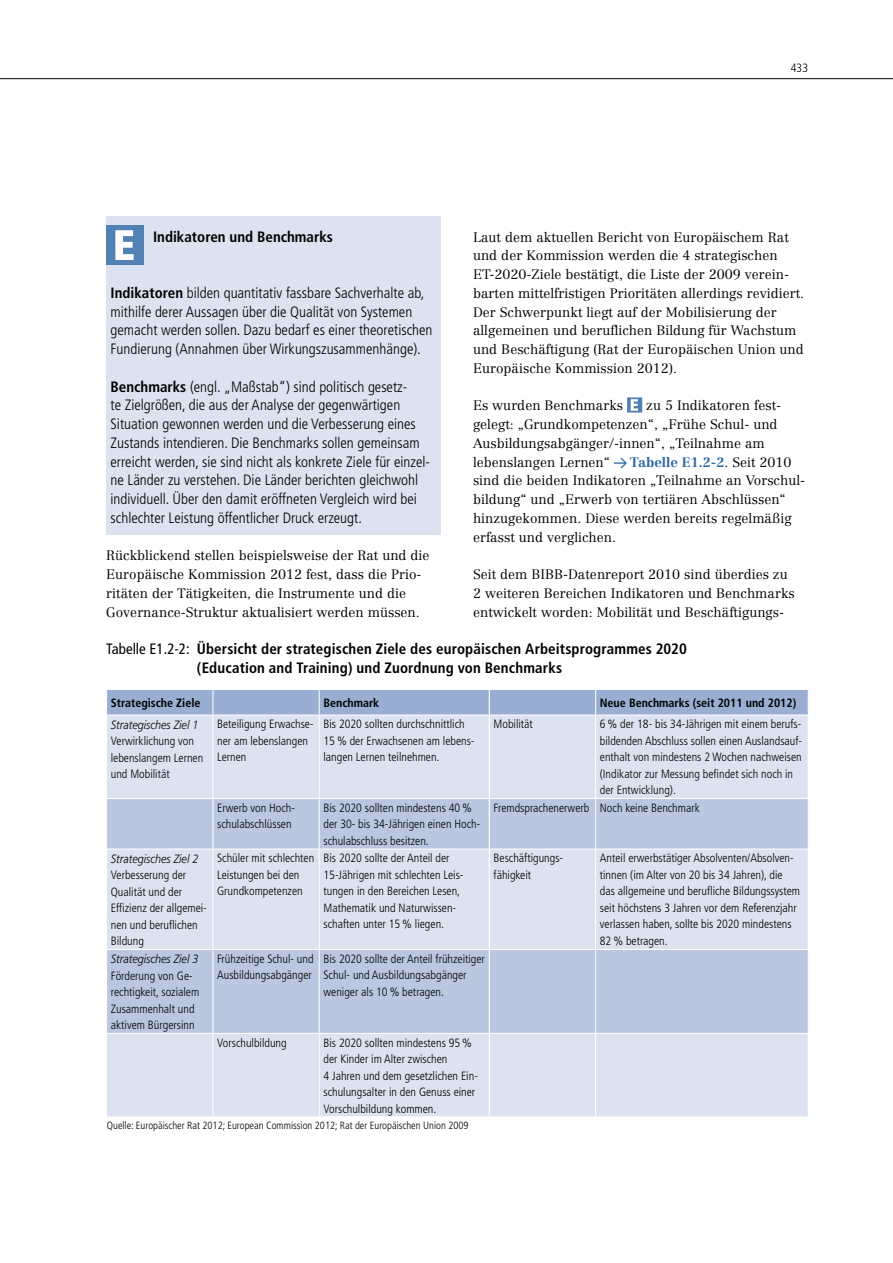
<style>
.page{position:relative;width:893px;height:1263px;background:#fff}
.page>*{position:absolute;margin:0;border:0;box-sizing:border-box;transform-origin:0 0}
.t1{font:300 condensed 15px/18.8px "Frutiger";color:#000}
.t2{font:700 condensed 15px/19.5px "Frutiger";letter-spacing:.01em;color:#000}
.t3{font:300 13.5px/18.8px "Centennial";color:#000}
.t4{font:300 condensed 12px/16.5px "Frutiger";color:#000}
.t5{font:700 condensed 12px "Frutiger";color:#000}
.t6{font:italic 300 12px "Frutiger";color:#000;scale:.9 1}
.t7{font:300 condensed 10.5px "Frutiger";color:#000}
.s1{font-weight:700}
.s2{font-family:"The Sans Semi Bold Expert";font-weight:400;color:#2e68a6}
.s3{font-weight:700;color:#2e68a6}
.s4{font-weight:400}
</style>
<div class="page">
<hr style="left:0;top:78px;width:893px;height:1px;background:#000">
<div style="left:106px;top:216px;width:335px;height:318px;background:#dce2f0"></div>
<div style="left:106px;top:226px;width:38px;height:39px;background:#5281b4"></div>
<svg style="left:115px;top:230px;width:19px;height:30px"></svg>
<svg style="left:627px;top:397px;width:15px;height:15px"></svg>
<div style="left:107px;top:716px;width:701px;height:400px;background:#dce2f0"></div>
<svg style="left:107px;top:799px;width:701px;height:234px;background:#c9d2e7"></svg>
<hr style="left:213px;top:715px;width:1px;height:83px;background:#fff">
<hr style="left:319px;top:715px;width:1px;height:83px;background:#fff">
<hr style="left:595px;top:715px;width:1px;height:83px;background:#fff">
<hr style="left:106px;top:798px;width:107px;height:1px;background:#fff">
<hr style="left:213px;top:798px;width:106px;height:1px;background:#fff">
<hr style="left:213px;top:799px;width:1px;height:50px;background:#fff">
<hr style="left:319px;top:798px;width:170px;height:1px;background:#fff">
<hr style="left:319px;top:799px;width:1px;height:50px;background:#fff">
<hr style="left:490px;top:798px;width:106px;height:1px;background:#fff">
<hr style="left:596px;top:798px;width:212px;height:1px;background:#fff">
<hr style="left:595px;top:799px;width:1px;height:50px;background:#fff">
<hr style="left:106px;top:849px;width:107px;height:1px;background:#fff">
<hr style="left:213px;top:849px;width:106px;height:1px;background:#fff">
<hr style="left:213px;top:849px;width:1px;height:100px;background:#fff">
<hr style="left:319px;top:849px;width:170px;height:1px;background:#fff">
<hr style="left:319px;top:849px;width:1px;height:100px;background:#fff">
<hr style="left:490px;top:849px;width:106px;height:1px;background:#fff">
<hr style="left:596px;top:849px;width:212px;height:1px;background:#fff">
<hr style="left:595px;top:849px;width:1px;height:100px;background:#fff">
<hr style="left:106px;top:949px;width:107px;height:1px;background:#fff">
<hr style="left:213px;top:949px;width:106px;height:1px;background:#fff">
<hr style="left:213px;top:950px;width:1px;height:83px;background:#fff">
<hr style="left:319px;top:949px;width:170px;height:1px;background:#fff">
<hr style="left:319px;top:950px;width:1px;height:83px;background:#fff">
<hr style="left:490px;top:949px;width:106px;height:1px;background:#fff">
<hr style="left:596px;top:949px;width:212px;height:1px;background:#fff">
<hr style="left:595px;top:950px;width:1px;height:83px;background:#fff">
<hr style="left:106px;top:1033px;width:107px;height:1px;background:#fff">
<hr style="left:213px;top:1033px;width:106px;height:1px;background:#fff">
<hr style="left:213px;top:1034px;width:1px;height:82px;background:#fff">
<hr style="left:319px;top:1033px;width:170px;height:1px;background:#fff">
<hr style="left:319px;top:1034px;width:1px;height:82px;background:#fff">
<hr style="left:490px;top:1033px;width:106px;height:1px;background:#fff">
<hr style="left:596px;top:1033px;width:212px;height:1px;background:#fff">
<hr style="left:595px;top:1034px;width:1px;height:82px;background:#fff">
<svg style="left:106px;top:689px;width:702px;height:26px;background:#9fb3d4"></svg>
<hr style="left:489px;top:715px;width:1px;height:83px;background:#fff">
<hr style="left:489px;top:798px;width:1px;height:51px;background:#fff">
<hr style="left:489px;top:849px;width:1px;height:100px;background:#fff">
<hr style="left:489px;top:949px;width:1px;height:84px;background:#fff">
<hr style="left:489px;top:1033px;width:1px;height:83px;background:#fff">
<p class="t4" style="left:791px;top:60px;width:19px">433</p>
<p class="t2" style="left:153px;top:227px;width:181px">Indikatoren und Benchmarks</p>
<p class="t3" style="left:473px;top:227px;width:333px">Laut dem aktuellen Bericht von Europäischem Rat und der Kommission werden die 4 strategischen ET-2020-Ziele bestätigt, die Liste der 2009 verein&shy;barten mittelfristigen Prioritäten allerdings revidiert.<br>Der Schwerpunkt liegt auf der Mobilisierung der allgemeinen und beruflichen Bildung für Wachstum und Beschäftigung (Rat der Europäischen Union und Europäische Kommission 2012).</p>
<p class="t3" style="left:473px;top:396px;width:152px">Es wurden Benchmarks</p>
<p class="t1" style="left:111px;top:283px;width:323px"><span class="s1">Indikatoren</span> bilden quantitativ fassbare Sachverhalte ab, mithilfe derer Aussagen über die Qualität von Systemen gemacht werden sollen. Dazu bedarf es einer theoretischen Fundierung (Annahmen über Wirkungszusammenhänge).</p>
<p class="t1" style="left:111px;top:377px;width:321px"><span class="s1">Benchmarks</span> (engl. „Maßstab“) sind politisch gesetz-<br>te Zielgrößen, die aus der Analyse der gegenwärtigen Situation gewonnen werden und die Verbesserung eines Zustands intendieren. Die Benchmarks sollen gemeinsam erreicht werden, sie sind nicht als konkrete Ziele für einzel&shy;ne Länder zu verstehen. Die Länder berichten gleichwohl individuell. Über den damit eröffneten Vergleich wird bei schlechter Leistung öffentlicher Druck erzeugt.</p>
<p class="t3" style="left:106px;top:546px;width:325px">Rückblickend stellen beispielsweise der Rat und die Europäische Kommission 2012 fest, dass die Prio&shy;ritäten der Tätigkeiten, die Instrumente und die Governance-Struktur aktualisiert werden müssen.</p>
<p class="t3" style="left:473px;top:396px;width:334px;text-indent:173px">zu 5 Indikatoren fest&shy;gelegt: „Grundkompetenzen“, „Frühe Schul- und Ausbildungsabgänger/-innen“, „Teilnahme am lebenslangen Lernen“ <span class="s2">Y</span> <span class="s3">Tabelle E1.2-2</span>. Seit 2010 sind die beiden Indikatoren „Teilnahme an Vorschul&shy;bildung“ und „Erwerb von tertiären Abschlüssen“ hinzugekommen. Diese werden bereits regelmäßig erfasst und verglichen.</p>
<p class="t3" style="left:473px;top:565px;width:323px">Seit dem BIBB-Datenreport 2010 sind überdies zu<br>2 weiteren Bereichen Indikatoren und Benchmarks entwickelt worden: Mobilität und Beschäftigungs-</p>
<p class="t2" style="left:197px;top:639px;width:492px;text-indent:-90px"><span class="s4">Tabelle E1.2-2:</span> Übersicht der strategischen Ziele des europäischen Arbeitsprogrammes 2020 (Education and Training) und Zuordnung von Benchmarks</p>
<p class="t5" style="left:111px;top:695px;width:91px">Strategische Ziele</p>
<p class="t5" style="left:323px;top:695px;width:57px">Benchmark</p>
<p class="t5" style="left:600px;top:695px;width:198px">Neue Benchmarks (seit 2011 und 2012)</p>
<p class="t6" style="left:111px;top:718px;width:99px">Strategisches Ziel 1</p>
<p class="t4" style="left:111px;top:733px;width:94px">Verwirklichung von lebenslangem Lernen und Mobilität</p>
<p class="t4" style="left:217px;top:716px;width:98px">Beteiligung Erwachse&shy;ner am lebenslangen<br>Lernen</p>
<p class="t4" style="left:323px;top:716px;width:153px">Bis 2020 sollten durchschnittlich<br>15 % der Erwachsenen am lebens&shy;langen Lernen teilnehmen.</p>
<p class="t4" style="left:494px;top:716px;width:41px">Mobilität</p>
<p class="t4" style="left:600px;top:716px;width:204px">6 % der 18- bis 34-Jährigen mit einem berufs&shy;bildenden Abschluss sollen einen Auslandsauf&shy;enthalt von mindestens 2 Wochen nachweisen (Indikator zur Messung befindet sich noch in der Entwicklung).</p>
<p class="t4" style="left:217px;top:799px;width:79px">Erwerb von Hoch&shy;schulabschlüssen</p>
<p class="t4" style="left:323px;top:799px;width:158px">Bis 2020 sollten mindestens 40 % der 30- bis 34-Jährigen einen Hoch&shy;schulabschluss besitzen.</p>
<p class="t4" style="left:494px;top:799px;width:208px">Fremdsprachenerwerb Noch keine Benchmark</p>
<p class="t6" style="left:111px;top:852px;width:99px">Strategisches Ziel 2</p>
<p class="t4" style="left:111px;top:867px;width:97px">Verbesserung der<br>Qualität und der<br>Effizienz der allgemei&shy;nen und beruflichen<br>Bildung</p>
<p class="t4" style="left:217px;top:850px;width:99px">Schüler mit schlechten<br>Leistungen bei den<br>Grundkompetenzen</p>
<p class="t4" style="left:323px;top:850px;width:140px">Bis 2020 sollte der Anteil der<br>15-Jährigen mit schlechten Leis&shy;tungen in den Bereichen Lesen,<br>Mathematik und Naturwissen&shy;schaften unter 15 % liegen.</p>
<p class="t4" style="left:494px;top:850px;width:70px">Beschäftigungs&shy;fähigkeit</p>
<p class="t4" style="left:600px;top:850px;width:202px">Anteil erwerbstätiger Absolventen/Absolven&shy;tinnen (im Alter von 20 bis 34 Jahren), die das allgemeine und berufliche Bildungssystem seit höchstens 3 Jahren vor dem Referenzjahr verlassen haben, sollte bis 2020 mindestens 82 % betragen.</p>
<p class="t4" style="left:217px;top:950px;width:98px">Frühzeitige Schul- und<br>Ausbildungsabgänger</p>
<p class="t4" style="left:323px;top:950px;width:163px">Bis 2020 sollte der Anteil frühzeitiger<br>Schul- und Ausbildungsabgänger weniger als 10 % betragen.</p>
<p class="t4" style="left:217px;top:1034px;width:71px">Vorschulbildung</p>
<p class="t4" style="left:323px;top:1034px;width:156px">Bis 2020 sollten mindestens 95 % der Kinder im Alter zwischen<br>4 Jahren und dem gesetzlichen Ein&shy;schulungsalter in den Genuss einer<br>Vorschulbildung kommen.</p>
<p class="t7" style="left:107px;top:1119px;width:363px">Quelle: Europäischer Rat 2012; European Commission 2012; Rat der Europäischen Union 2009</p>
<p class="t6" style="left:111px;top:952px;width:99px">Strategisches Ziel 3</p>
<p class="t4" style="left:111px;top:967px;width:90px">Förderung von Ge&shy;rechtigkeit, sozialem<br>Zusammenhalt und aktivem Bürgersinn</p>
</div>
